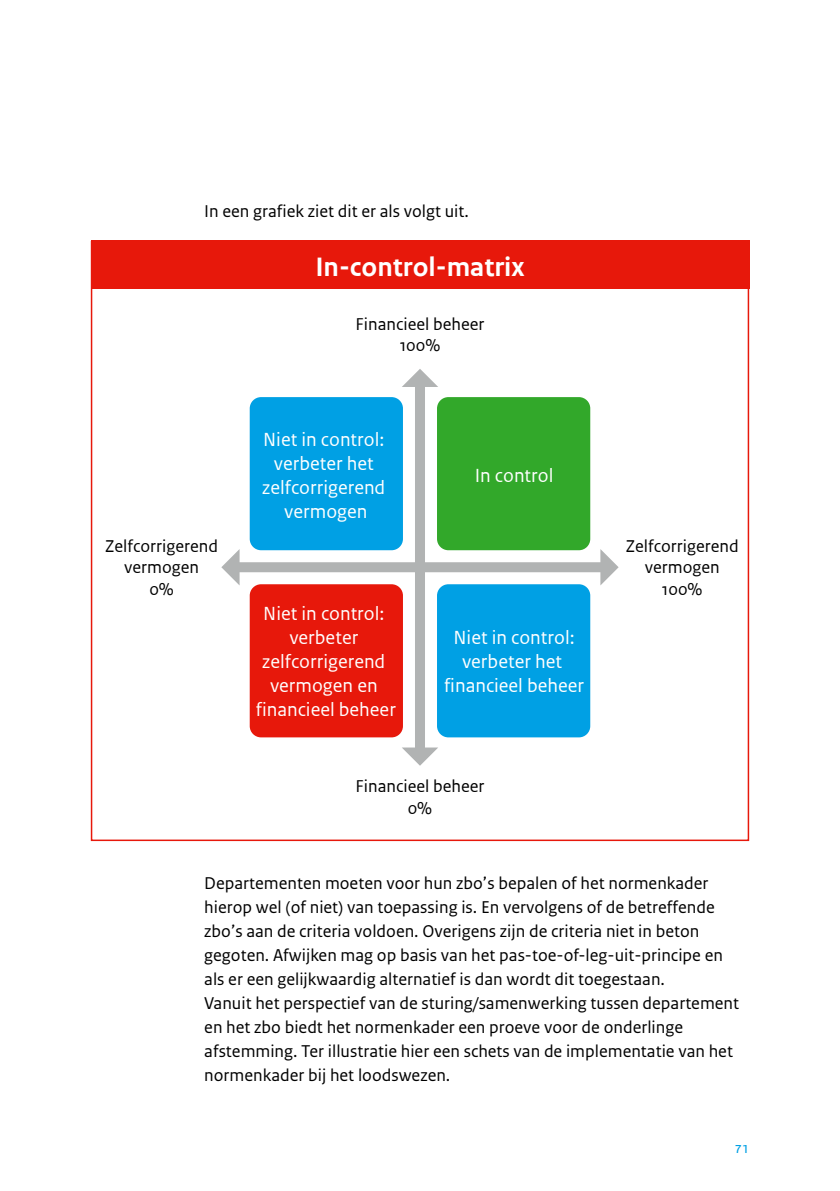
<style>
.page{position:relative;width:840px;height:1191px;background:#fff}
.page>*{position:absolute;margin:0;border:0;box-sizing:border-box;transform-origin:0 0}
.t1{font:700 28px "Rijksoverheid Sans Text TT";color:#fff}
.t2{font:20px/24px "Rijksoverheid Sans Text TT";color:#fff;text-align:center}
._10_RO_Broodtekst_Sa{font:18px/24px "Rijksoverheid Sans Text";color:#000}
.t3{font:18px/21.6px "Rijksoverheid Sans Text TT";color:#000;text-align:center}
.t4{font:16px "Rijksoverheid Sans Text";color:#00a0e4}
</style>
<div class="page">
<div style="left:437px;top:397px;width:153px;height:153px;background:#32a82a;border-radius:11px"></div>
<div style="left:249px;top:397px;width:154px;height:153px;background:#00a0e4;border-radius:11px"></div>
<div style="left:249px;top:584px;width:154px;height:153px;background:#e7180b;border-radius:11px"></div>
<div style="left:437px;top:584px;width:153px;height:153px;background:#00a0e4;border-radius:11px"></div>
<div style="left:91px;top:241px;width:657px;height:48px;background:#e7180b"></div>
<div style="left:237px;top:562px;width:365px;height:10px;background:#b1b3b3"></div>
<svg style="left:221px;top:550px;width:18px;height:35px"></svg>
<svg style="left:600px;top:549px;width:18px;height:36px"></svg>
<div style="left:415px;top:384px;width:10px;height:366px;background:#b1b3b3"></div>
<svg style="left:402px;top:747px;width:36px;height:18px"></svg>
<svg style="left:402px;top:369px;width:36px;height:18px"></svg>
<p class="_10_RO_Broodtekst_Sa" style="left:204px;top:199px;width:266px">In een grafiek ziet dit er als volgt uit.</p>
<p class="t1" style="left:315px;top:251px;width:211px">In-control-matrix</p>
<p class="t3" style="left:355px;top:313px;width:130px">Financieel beheer<br>100%</p>
<p class="t3" style="left:105px;top:535px;width:114px">Zelfcorrigerend vermogen<br>0%</p>
<p class="t2" style="left:262px;top:428px;width:124px">Niet in control: verbeter het zelfcorrigerend vermogen</p>
<p class="t2" style="left:256px;top:602px;width:141px">Niet in control: verbeter zelfcorrigerend vermogen en financieel beheer</p>
<p class="t2" style="left:474px;top:464px;width:80px">In control</p>
<p class="t2" style="left:444px;top:626px;width:141px">Niet in control: verbeter het financieel beheer</p>
<p class="t3" style="left:355px;top:775px;width:130px">Financieel beheer<br>0%</p>
<p class="t3" style="left:625px;top:535px;width:114px">Zelfcorrigerend vermogen<br>100%</p>
<p class="_10_RO_Broodtekst_Sa" style="left:204px;top:871px;width:520px">Departementen moeten voor hun zbo’s bepalen of het normenkader hierop wel (of niet) van toepassing is. En vervolgens of de betreffende zbo’s aan de criteria voldoen. Overigens zijn de criteria niet in beton gegoten. Afwijken mag op basis van het pas-toe-of-leg-uit-principe en als er een gelijkwaardig alternatief is dan wordt dit toegestaan.</p>
<p class="_10_RO_Broodtekst_Sa" style="left:204px;top:991px;width:536px">Vanuit het perspectief van de sturing/samenwerking tussen departement en het zbo biedt het normenkader een proeve voor de onderlinge afstemming. Ter illustratie hier een schets van de implementatie van het normenkader bij het loodswezen.</p>
<p class="t4" style="left:734px;top:1138px;width:16px">71</p>
</div>
